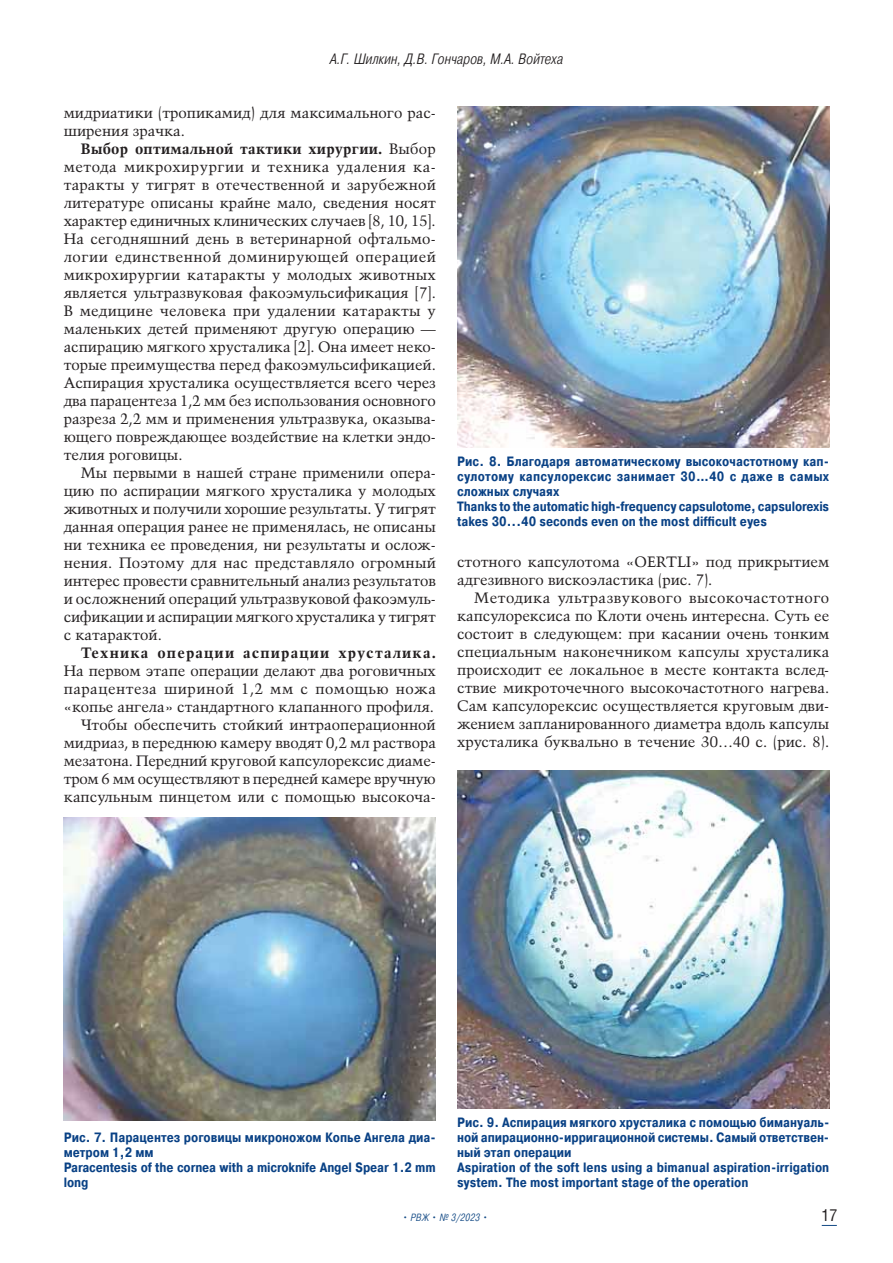
<style>
.page{position:relative;width:893px;height:1263px;background:#fff}
.page>*{position:absolute;margin:0;border:0;box-sizing:border-box;transform-origin:0 0}
.t1{font:16.5px "Helios Cond";color:#231f20}
.t2{font:15px/18px "Talisman";color:#231f20;text-align:justify}
.t3{font:700 15px "Talisman";letter-spacing:.08em;color:#231f20}
.t4{font:italic 300 15px "Pragmatica Cond";color:#231f20}
.t5{font:700 13.5px/15px "Pragmatica Cond";color:#094185}
.t6{font:italic 300 10.5px "Pragmatica Cond";letter-spacing:.02em;color:#134a85}
.s1{font-weight:700}
</style>
<div class="page">
<svg style="left:822px;top:1225px;width:15px;height:1px"></svg>
<img style="left:64px;top:817px;width:372px;height:304px">
<img style="left:457px;top:106px;width:372px;height:341px">
<img style="left:457px;top:771px;width:372px;height:338px">
<p class="t4" style="left:330px;top:53px;width:235px">А.Г. Шилкин, Д.В. Гончаров, М.А. Войтеха</p>
<p class="t2" style="left:64px;top:105px;width:374px">мидриатики (тропикамид) для максимального рас&shy;ширения зрачка.</p>
<p class="t2" style="left:64px;top:141px;width:374px;text-indent:17px"><span class="s1">Выбор оптимальной тактики хирургии.</span> Выбор метода микрохирургии и техника удаления ка&shy;таракты у тигрят в отечественной и зарубежной литературе описаны крайне мало, сведения носят характер единичных клинических случаев [8, 10, 15].<br>На сегодняшний день в ветеринарной офтальмо&shy;логии единственной доминирующей операцией микрохирургии катаракты у молодых животных является ультразвуковая факоэмульсификация [7].<br>В медицине человека при удалении катаракты у маленьких детей применяют другую операцию — аспирацию мягкого хрусталика [2]. Она имеет неко&shy;торые преимущества перед факоэмульсификацией.<br>Аспирация хрусталика осуществляется всего через два парацентеза 1,2 мм без использования основного разреза 2,2 мм и применения ультразвука, оказыва&shy;ющего повреждающее воздействие на клетки эндо&shy;телия роговицы.</p>
<p class="t2" style="left:64px;top:465px;width:374px;text-indent:17px">Мы первыми в нашей стране применили опера&shy;цию по аспирации мягкого хрусталика у молодых животных и получили хорошие результаты. У тигрят данная операция ранее не применялась, не описаны ни техника ее проведения, ни результаты и ослож&shy;нения. Поэтому для нас представляло огромный интерес провести сравнительный анализ результатов и осложнений операций ультразвуковой факоэмуль&shy;сификации и аспирации мягкого хрусталика у тигрят с катарактой.</p>
<p class="t3" style="left:81px;top:644px;width:357px">Техника операции аспирации хрусталика.</p>
<p class="t2" style="left:64px;top:663px;width:374px;text-align:right">На первом этапе операции делают два роговичных парацентеза шириной 1,2 мм с помощью ножа «копье ангела» стандартного клапанного профиля.<br>Чтобы обеспечить стойкий интраоперационной мидриаз, в переднюю камеру вводят 0,2 мл раствора мезатона. Передний круговой капсулорексис диаме&shy;тром 6 мм осуществляют в передней камере вручную капсульным пинцетом или с помощью высокоча-</p>
<p class="t5" style="left:457px;top:456px;width:374px">Рис. 8. Благодаря автоматическому высокочастотному кап&shy;сулотому капсулорексис занимает 30…40 с даже в самых сложных случаях<br>Thanks to the automatic high-frequency capsulotome, capsulorexis takes 30...40 seconds even on the most difficult eyes</p>
<p class="t2" style="left:457px;top:554px;width:374px">стотного капсулотома «OERTLI» под прикрытием адгезивного вискоэластика (рис. 7).</p>
<p class="t2" style="left:457px;top:590px;width:374px;text-indent:17px">Методика ультразвукового высокочастотного капсулорексиса по Клоти очень интересна. Суть ее состоит в следующем: при касании очень тонким специальным наконечником капсулы хрусталика происходит ее локальное в месте контакта вслед&shy;ствие микроточечного высокочастотного нагрева.<br>Сам капсулорексис осуществляется круговым дви&shy;жением запланированного диаметра вдоль капсулы хрусталика буквально в течение 30…40 с. (рис. 8).</p>
<p class="t5" style="left:64px;top:1131px;width:374px">Рис. 7. Парацентез роговицы микроножом Копье Ангела диа&shy;метром 1,2 мм<br>Paracentesis of the cornea with a microknife Angel Spear 1.2 mm long</p>
<p class="t5" style="left:457px;top:1116px;width:374px">Рис. 9. Аспирация мягкого хрусталика с помощью бимануаль&shy;ной апирационно-ирригационной системы. Самый ответствен&shy;ный этап операции<br>Aspiration of the soft lens using a bimanual aspiration-irrigation system. The most important stage of the operation</p>
<p class="t6" style="left:403px;top:1213px;width:86px">• РВЖ • № 3/2023 •</p>
<p class="t1" style="left:821px;top:1208px;width:17px">17</p>
</div>
